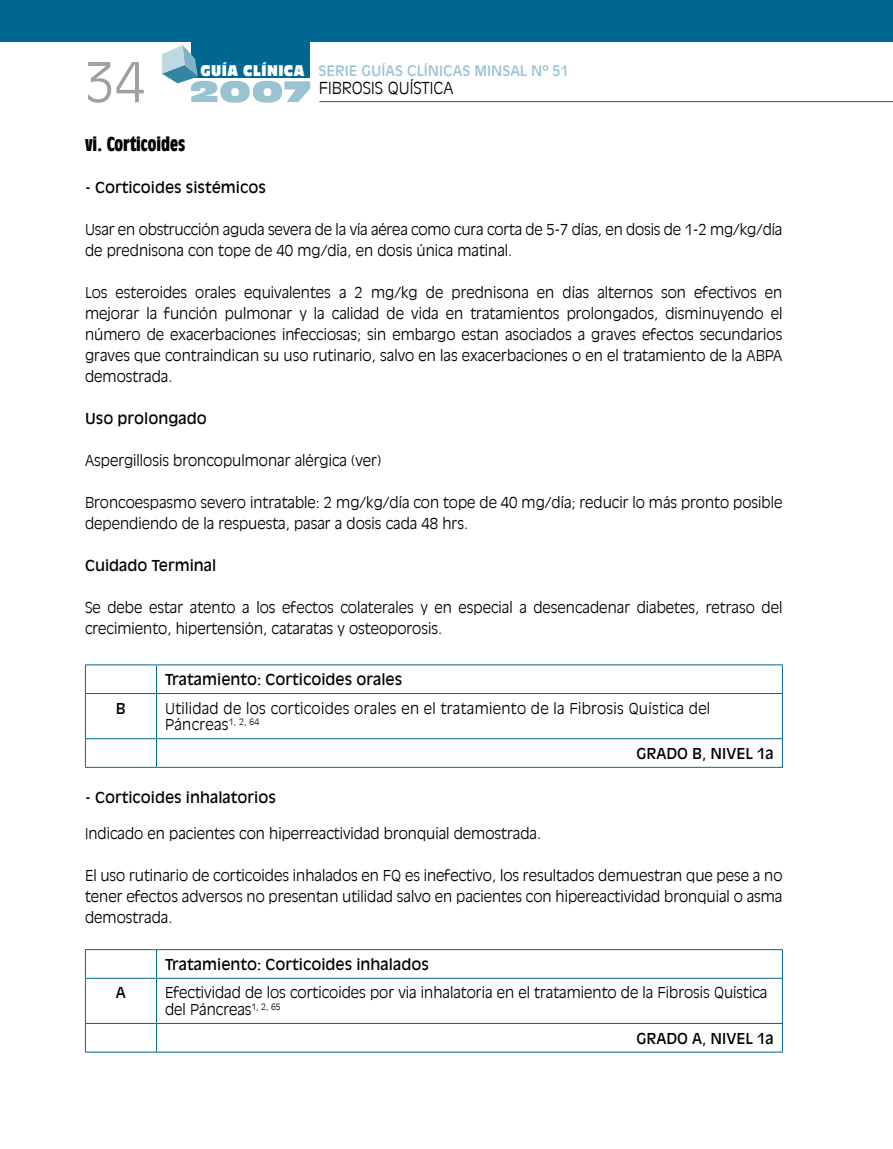
<style>
.page{position:relative;width:893px;height:1149px;background:#fff}
.page>*{position:absolute;margin:0;border:0;box-sizing:border-box;transform-origin:0 0}
.t1{font:300 54px "Antique Olive LT";color:#9ea0a1}
.t2{font:700 condensed 19.5px "Antique Olive LT";color:#000}
.t3{font:300 16.5px "Antique Olive LT";color:#000}
.t4{font:300 15px/21px "Antique Olive LT";color:#000}
.t5{font:15px "Antique Olive LT";color:#000}
.t6{font:300 15px/16.5px "Antique Olive LT";letter-spacing:.02em;color:#000}
.t7{font:14.4px "Antique Olive LT";color:#99c2d3}
.s1{font-family:"Antique Olive LT Nord";font-size:15px;color:#fff}
</style>
<div class="page">
<div style="left:191px;top:4px;width:119px;height:74px;background:#006790"></div>
<div style="left:0;top:0;width:893px;height:42px;background:#006790"></div>
<hr style="left:319px;top:101px;width:574px;height:1px;background:#006790">
<svg style="left:162px;top:45px;width:148px;height:58px"></svg>
<hr style="left:85px;top:664px;width:72px;height:1px;background:#006790">
<svg style="left:85px;top:665px;width:1px;height:28px"></svg>
<hr style="left:157px;top:664px;width:626px;height:1px;background:#006790">
<svg style="left:156px;top:665px;width:1px;height:28px"></svg>
<svg style="left:782px;top:665px;width:1px;height:28px"></svg>
<hr style="left:85px;top:693px;width:72px;height:1px;background:#006790">
<hr style="left:85px;top:693px;width:1px;height:45px;background:#006790">
<hr style="left:157px;top:693px;width:626px;height:1px;background:#006790">
<hr style="left:156px;top:693px;width:1px;height:45px;background:#006790">
<hr style="left:782px;top:693px;width:1px;height:45px;background:#006790">
<hr style="left:85px;top:738px;width:72px;height:1px;background:#006790">
<svg style="left:85px;top:738px;width:1px;height:28px"></svg>
<hr style="left:157px;top:738px;width:626px;height:1px;background:#006790">
<svg style="left:156px;top:738px;width:1px;height:28px"></svg>
<svg style="left:782px;top:738px;width:1px;height:28px"></svg>
<hr style="left:85px;top:766px;width:72px;height:1px;background:#006790">
<hr style="left:157px;top:766px;width:626px;height:1px;background:#006790">
<hr style="left:85px;top:948px;width:72px;height:1px;background:#006790">
<svg style="left:85px;top:949px;width:1px;height:28px"></svg>
<hr style="left:157px;top:948px;width:626px;height:1px;background:#006790">
<svg style="left:156px;top:949px;width:1px;height:28px"></svg>
<svg style="left:782px;top:949px;width:1px;height:28px"></svg>
<hr style="left:85px;top:977px;width:72px;height:1px;background:#006790">
<hr style="left:85px;top:978px;width:1px;height:44px;background:#006790">
<hr style="left:157px;top:977px;width:626px;height:1px;background:#006790">
<hr style="left:156px;top:978px;width:1px;height:44px;background:#006790">
<hr style="left:782px;top:978px;width:1px;height:44px;background:#006790">
<hr style="left:85px;top:1022px;width:72px;height:1px;background:#006790">
<svg style="left:85px;top:1023px;width:1px;height:28px"></svg>
<hr style="left:157px;top:1022px;width:626px;height:1px;background:#006790">
<svg style="left:156px;top:1023px;width:1px;height:28px"></svg>
<svg style="left:782px;top:1023px;width:1px;height:28px"></svg>
<hr style="left:85px;top:1051px;width:72px;height:1px;background:#006790">
<hr style="left:157px;top:1051px;width:626px;height:1px;background:#006790">
<h1 class="t1" style="left:85px;top:50px;width:62px">34</h1>
<p class="t7" style="left:200px;top:62px;width:370px"><span class="s1">GUÍA CLÍNICA</span> SERIE GUÍAS CLÍNICAS MINSAL Nº 51</p>
<p class="t3" style="left:319px;top:78px;width:136px">FIBROSIS QUÍSTICA</p>
<h2 class="t2" style="left:85px;top:133px;width:102px">vi. Corticoides</h2>
<p class="t5" style="left:85px;top:178px;width:182px">- Corticoides sistémicos</p>
<p class="t4" style="left:85px;top:219px;width:699px">Usar en obstrucción aguda severa de la vía aérea como cura corta de 5-7 días, en dosis de 1-2 mg/kg/día de prednisona con tope de 40 mg/día, en dosis única matinal.</p>
<p class="t4" style="left:85px;top:282px;width:699px;text-align:justify">Los esteroides orales equivalentes a 2 mg/kg de prednisona en días alternos son efectivos en mejorar la función pulmonar y la calidad de vida en tratamientos prolongados, disminuyendo el número de exacerbaciones infecciosas; sin embargo estan asociados a graves efectos secundarios graves que contraindican su uso rutinario, salvo en las exacerbaciones o en el tratamiento de la ABPA demostrada.</p>
<p class="t5" style="left:85px;top:409px;width:123px">Uso prolongado</p>
<p class="t4" style="left:85px;top:450px;width:298px">Aspergillosis broncopulmonar alérgica (ver)</p>
<p class="t4" style="left:85px;top:492px;width:699px">Broncoespasmo severo intratable: 2 mg/kg/día con tope de 40 mg/día; reducir lo más pronto posible dependiendo de la respuesta, pasar a dosis cada 48 hrs.</p>
<p class="t5" style="left:85px;top:556px;width:133px">Cuidado Terminal</p>
<p class="t4" style="left:85px;top:597px;width:699px">Se debe estar atento a los efectos colaterales y en especial a desencadenar diabetes, retraso del crecimiento, hipertensión, cataratas y osteoporosis.</p>
<p class="t5" style="left:165px;top:670px;width:239px">Tratamiento: Corticoides orales</p>
<p class="t5" style="left:116px;top:699px;width:11px">B</p>
<p class="t6" style="left:165px;top:700px;width:547px">Utilidad de los corticoides orales en el tratamiento de la Fibrosis Quística del<br>Páncreas<sup>1,</sup> <sup>2,</sup> <sup>64</sup></p>
<p class="t5" style="left:636px;top:744px;width:139px">GRADO B, NIVEL 1a</p>
<p class="t5" style="left:85px;top:788px;width:192px">- Corticoides inhalatorios</p>
<p class="t4" style="left:85px;top:822px;width:458px">Indicado en pacientes con hiperreactividad bronquial demostrada.</p>
<p class="t4" style="left:85px;top:864px;width:699px;text-align:justify">El uso rutinario de corticoides inhalados en FQ es inefectivo, los resultados demuestran que pese a no tener efectos adversos no presentan utilidad salvo en pacientes con hipereactividad bronquial o asma demostrada.</p>
<p class="t5" style="left:165px;top:954px;width:265px">Tratamiento: Corticoides inhalados</p>
<p class="t5" style="left:116px;top:983px;width:11px">A</p>
<p class="t4" style="left:165px;top:984px;width:604px;line-height:16.5px">Efectividad de los corticoides por via inhalatoria en el tratamiento de la Fibrosis Quística del Páncreas<sup>1,</sup> <sup>2,</sup> <sup>65</sup></p>
<p class="t5" style="left:636px;top:1028px;width:139px">GRADO A, NIVEL 1a</p>
</div>
